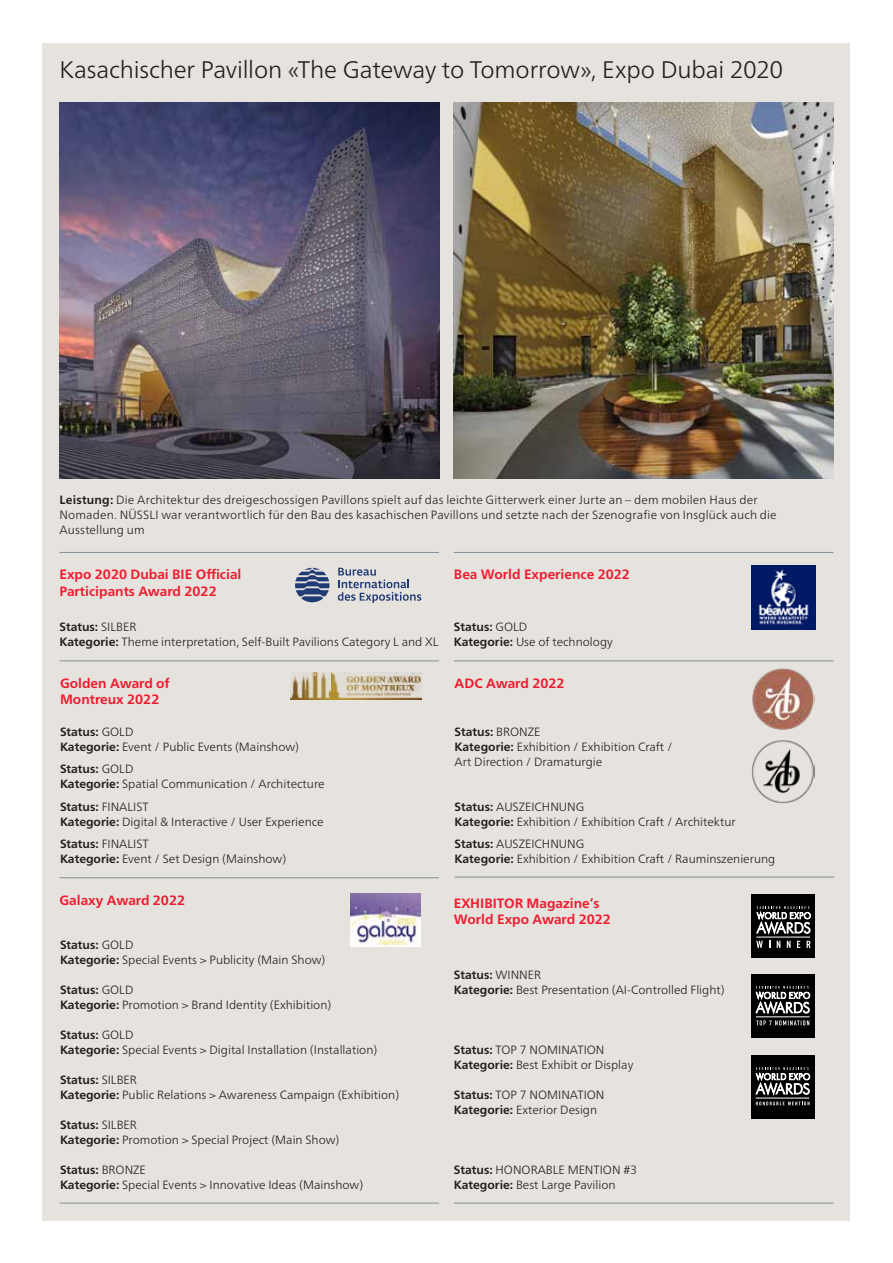
<style>
.page{position:relative;width:893px;height:1263px;background:#fff}
.page>*{position:absolute;margin:0;border:0;box-sizing:border-box;transform-origin:0 0}
.t1{font:300 24px "Frutiger Neue LTW1 G";letter-spacing:-.01em;color:#231f20}
.t2{font:700 13.5px/16.2px "Frutiger Neue LTW1 G";color:#ee1b2d}
.t3{font:300 12px/15px "Frutiger Neue LTW1 G";color:#231f20}
.s1{font-weight:700}
</style>
<div class="page">
<div style="left:43px;top:43px;width:807px;height:1177px;background:#e6e2de"></div>
<hr style="left:60px;top:552px;width:379px;height:1px;background:#828f96">
<hr style="left:60px;top:660px;width:379px;height:1px;background:#828f96">
<hr style="left:60px;top:1203px;width:379px;height:1px;background:#828f96">
<hr style="left:455px;top:877px;width:379px;height:1px;background:#828f96">
<hr style="left:60px;top:877px;width:379px;height:1px;background:#828f96">
<hr style="left:454px;top:660px;width:379px;height:1px;background:#828f96">
<hr style="left:454px;top:1203px;width:379px;height:1px;background:#828f96">
<hr style="left:454px;top:552px;width:379px;height:1px;background:#828f96">
<svg style="left:295px;top:568px;width:35px;height:34px"></svg>
<svg style="left:338px;top:568px;width:83px;height:35px"></svg>
<img style="left:290px;top:672px;width:131px;height:27px">
<img style="left:60px;top:102px;width:379px;height:376px">
<img style="left:454px;top:102px;width:379px;height:376px">
<img style="left:752px;top:668px;width:63px;height:62px">
<img style="left:752px;top:740px;width:63px;height:63px">
<div style="left:752px;top:894px;width:63px;height:63px;background:#000"></div>
<svg style="left:756px;top:941px;width:7px;height:7px"></svg>
<svg style="left:777px;top:941px;width:3px;height:7px"></svg>
<svg style="left:787px;top:941px;width:4px;height:7px"></svg>
<svg style="left:797px;top:941px;width:3px;height:7px"></svg>
<svg style="left:806px;top:941px;width:5px;height:7px"></svg>
<svg style="left:756px;top:906px;width:55px;height:28px"></svg>
<hr style="left:756px;top:937px;width:54px;height:1px;background:#fff">
<img style="left:350px;top:893px;width:71px;height:53px">
<div style="left:751px;top:1054px;width:64px;height:64px;background:#000"></div>
<svg style="left:756px;top:1101px;width:53px;height:4px"></svg>
<svg style="left:756px;top:1067px;width:54px;height:28px"></svg>
<hr style="left:756px;top:1098px;width:53px;height:1px;background:#fff">
<div style="left:751px;top:974px;width:64px;height:63px;background:#000"></div>
<svg style="left:756px;top:986px;width:54px;height:28px"></svg>
<hr style="left:756px;top:1016px;width:54px;height:1px;background:#fff">
<svg style="left:756px;top:1020px;width:53px;height:5px"></svg>
<img style="left:752px;top:566px;width:63px;height:63px">
<h1 class="t1" style="left:60px;top:52px;width:725px">Kasachischer Pavillon «The Gateway to Tomorrow», Expo Dubai 2020</h1>
<p class="t3" style="left:60px;top:491px;width:719px"><span class="s1">Leistung:</span> Die Architektur des dreigeschossigen Pavillons spielt auf das leichte Gitterwerk einer Jurte an – dem mobilen Haus der<br>Nomaden. NÜSSLI war verantwortlich für den Bau des kasachischen Pavillons und setzte nach der Szenografie von Insglück auch die<br>Ausstellung um</p>
<p class="t2" style="left:60px;top:566px;width:183px">Expo 2020 Dubai BIE Official<br>Participants Award 2022</p>
<p class="t2" style="left:454px;top:566px;width:177px">Bea World Experience 2022</p>
<p class="t3" style="left:60px;top:619px;width:381px"><span class="s1">Status:</span> SILBER<br><span class="s1">Kategorie:</span> Theme interpretation, Self-Built Pavilions Category L and XL</p>
<p class="t3" style="left:454px;top:619px;width:160px"><span class="s1">Status:</span> GOLD<br><span class="s1">Kategorie:</span> Use of technology</p>
<p class="t2" style="left:60px;top:674px;width:111px">Golden Award of<br>Montreux 2022</p>
<p class="t3" style="left:60px;top:723px;width:241px"><span class="s1">Status:</span> GOLD<br><span class="s1">Kategorie:</span> Event / Public Events (Mainshow)</p>
<p class="t3" style="left:60px;top:761px;width:266px"><span class="s1">Status:</span> GOLD<br><span class="s1">Kategorie:</span> Spatial Communication / Architecture</p>
<p class="t3" style="left:60px;top:798px;width:265px"><span class="s1">Status:</span> FINALIST<br><span class="s1">Kategorie:</span> Digital &amp; Interactive / User Experience</p>
<p class="t3" style="left:60px;top:836px;width:228px"><span class="s1">Status:</span> FINALIST<br><span class="s1">Kategorie:</span> Event / Set Design (Mainshow)</p>
<p class="t2" style="left:60px;top:891px;width:127px">Galaxy Award 2022</p>
<p class="t3" style="left:60px;top:936px;width:267px"><span class="s1">Status:</span> GOLD<br><span class="s1">Kategorie:</span> Special Events &gt; Publicity (Main Show)</p>
<p class="t3" style="left:60px;top:981px;width:273px"><span class="s1">Status:</span> GOLD<br><span class="s1">Kategorie:</span> Promotion &gt; Brand Identity (Exhibition)</p>
<p class="t3" style="left:60px;top:1026px;width:319px"><span class="s1">Status:</span> GOLD<br><span class="s1">Kategorie:</span> Special Events &gt; Digital Installation (Installation)</p>
<p class="t3" style="left:60px;top:1071px;width:341px"><span class="s1">Status:</span> SILBER<br><span class="s1">Kategorie:</span> Public Relations &gt; Awareness Campaign (Exhibition)</p>
<p class="t3" style="left:60px;top:1116px;width:281px"><span class="s1">Status:</span> SILBER<br><span class="s1">Kategorie:</span> Promotion &gt; Special Project (Main Show)</p>
<p class="t3" style="left:60px;top:1161px;width:305px"><span class="s1">Status:</span> BRONZE<br><span class="s1">Kategorie:</span> Special Events &gt; Innovative Ideas (Mainshow)</p>
<p class="t2" style="left:455px;top:674px;width:111px">ADC Award 2022</p>
<p class="t3" style="left:455px;top:723px;width:219px"><span class="s1">Status:</span> BRONZE<br><span class="s1">Kategorie:</span> Exhibition / Exhibition Craft /<br>Art Direction / Dramaturgie</p>
<p class="t3" style="left:455px;top:798px;width:283px"><span class="s1">Status:</span> AUSZEICHNUNG<br><span class="s1">Kategorie:</span> Exhibition / Exhibition Craft / Architektur</p>
<p class="t3" style="left:455px;top:836px;width:322px"><span class="s1">Status:</span> AUSZEICHNUNG<br><span class="s1">Kategorie:</span> Exhibition / Exhibition Craft / Rauminszenierung</p>
<p class="t2" style="left:454px;top:894px;width:158px">EXHIBITOR Magazine‘s<br>World Expo Award 2022</p>
<p class="t3" style="left:454px;top:966px;width:272px"><span class="s1">Status:</span> WINNER<br><span class="s1">Kategorie:</span> Best Presentation (AI-Controlled Flight)</p>
<p class="t3" style="left:454px;top:1041px;width:181px"><span class="s1">Status:</span> TOP 7 NOMINATION<br><span class="s1">Kategorie:</span> Best Exhibit or Display</p>
<p class="t3" style="left:454px;top:1086px;width:152px"><span class="s1">Status:</span> TOP 7 NOMINATION<br><span class="s1">Kategorie:</span> Exterior Design</p>
<p class="t3" style="left:454px;top:1161px;width:185px"><span class="s1">Status:</span> HONORABLE MENTION #3<br><span class="s1">Kategorie:</span> Best Large Pavilion</p>
</div>
